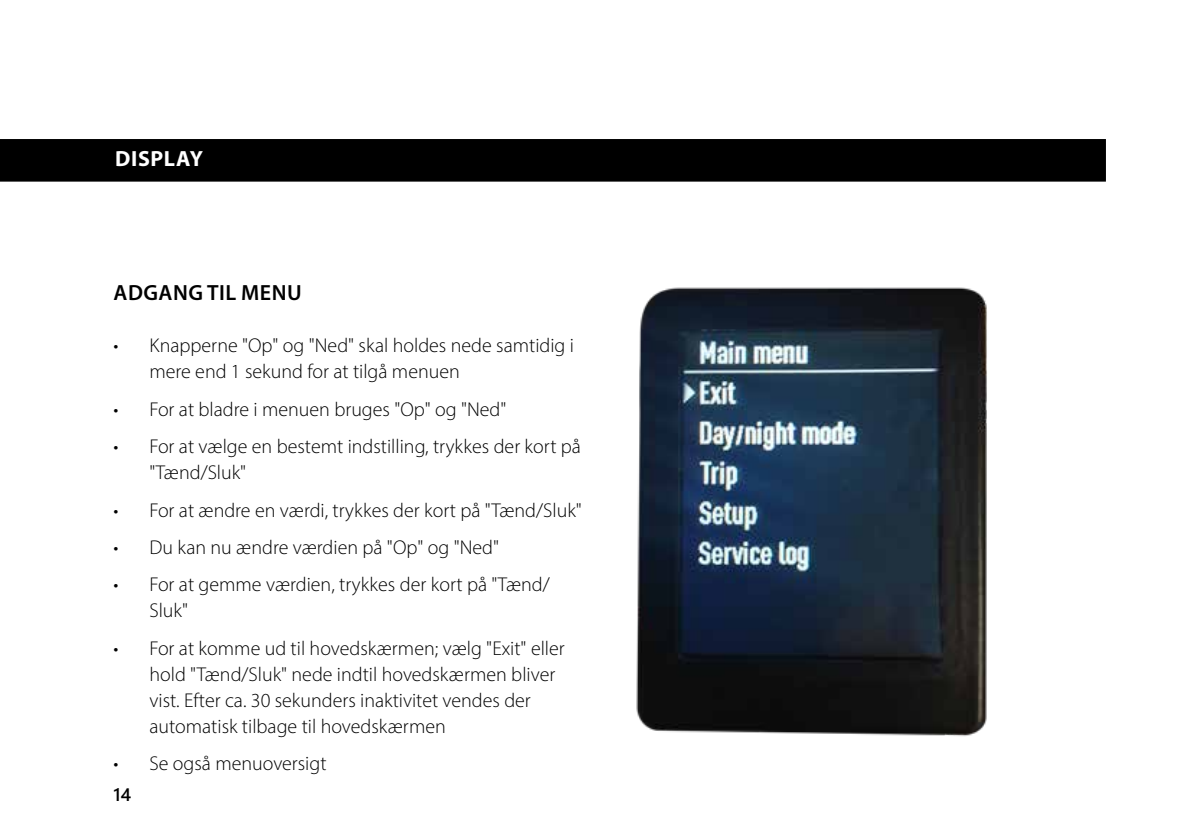
<style>
.page{position:relative;width:1191px;height:840px;background:#fff}
.page>*{position:absolute;margin:0;border:0;box-sizing:border-box;transform-origin:0 0}
.t1{font:600 26px "Myriad Pro";letter-spacing:.02em;color:#fff}
.t2{font:600 22px "Myriad Pro";letter-spacing:.02em;color:#000}
.t3{font:700 22px "Myriad Pro";letter-spacing:.03em;color:#fff}
.t4{font:300 20px/26px "Myriad Pro";color:#000}
.t5{font:18px "Webly Sleek UI Semibold";color:#000}
</style>
<div class="page">
<div style="left:1px;top:140px;width:1104px;height:40px;background:#000"></div>
<div style="left:0;top:139px;width:1106px;height:42px;border:2px solid #000"></div>
<img style="left:636px;top:287px;width:351px;height:450px">
<h1 class="t1" style="left:114px;top:142px;width:154px">FUNKTIONER</h1>
<p class="t3" style="left:115px;top:144px;width:89px">DISPLAY</p>
<p class="t2" style="left:114px;top:279px;width:189px">ADGANG TIL MENU</p>
<p class="t4" style="left:149px;top:332px;width:426px;text-indent:-36px">• Knapperne "Op" og "Ned" skal holdes nede samtidig i mere end 1 sekund for at tilgå menuen</p>
<p class="t4" style="left:113px;top:395px;width:394px">• For at bladre i menuen bruges "Op" og "Ned"</p>
<p class="t4" style="left:149px;top:433px;width:433px;text-indent:-36px">• For at vælge en bestemt indstilling, trykkes der kort på "Tænd/Sluk"</p>
<p class="t4" style="left:113px;top:496px;width:470px">• For at ændre en værdi, trykkes der kort på "Tænd/Sluk"</p>
<p class="t4" style="left:113px;top:533px;width:387px">• Du kan nu ændre værdien på "Op" og "Ned"</p>
<p class="t4" style="left:149px;top:571px;width:402px;text-indent:-36px">• For at gemme værdien, trykkes der kort på "Tænd/<br>Sluk"</p>
<p class="t4" style="left:149px;top:634px;width:417px;text-indent:-36px">• For at komme ud til hovedskærmen; vælg "Exit" eller hold "Tænd/Sluk" nede indtil hovedskærmen bliver vist. Efter ca. 30 sekunders inaktivitet vendes der automatisk tilbage til hovedskærmen</p>
<p class="t4" style="left:113px;top:749px;width:215px">• Se også menuoversigt</p>
<p class="t5" style="left:113px;top:780px;width:19px">14</p>
</div>
